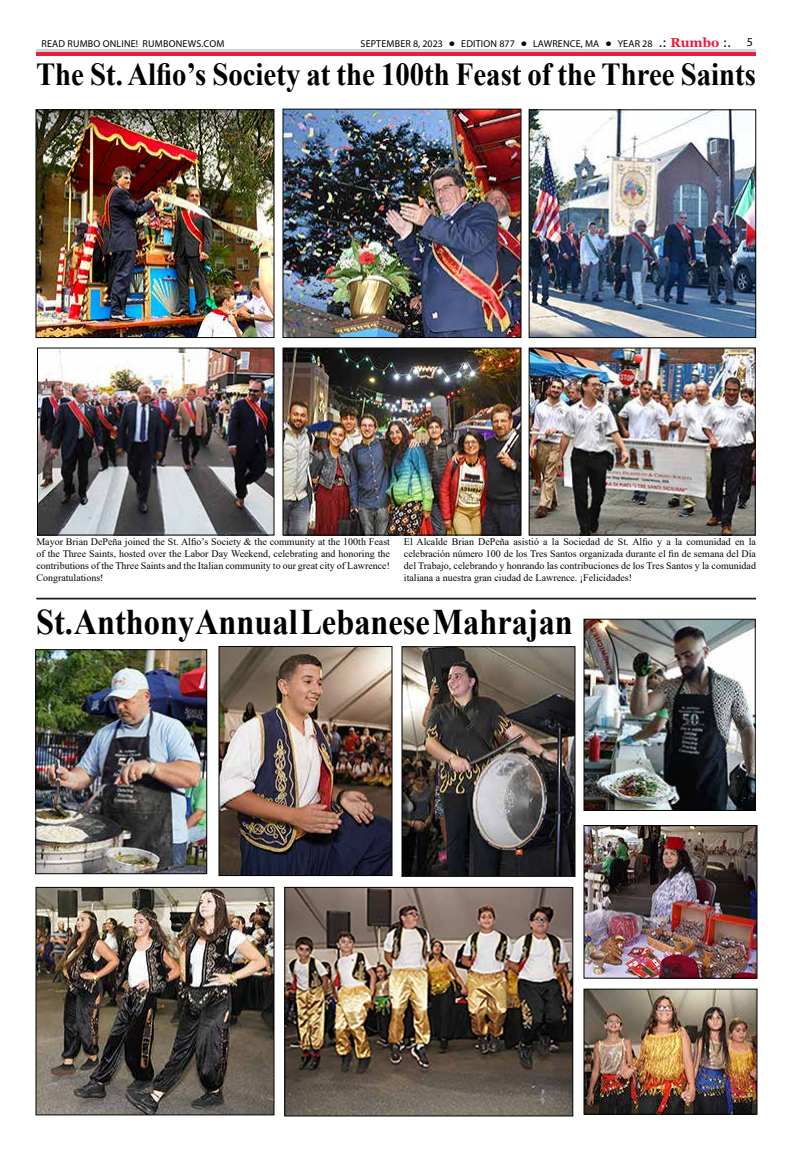
<style>
.page{position:relative;width:792px;height:1152px;background:#fff}
.page>*{position:absolute;margin:0;border:0;box-sizing:border-box;transform-origin:0 0}
.t1{font:700 36px "Times New Roman";color:#000;scale:.9 1}
.t2{font:700 32px "Times New Roman";color:#000;scale:.9 1}
.t3{font:12px "Myriad Pro";color:#000}
.t4{font:10px/12px "Times New Roman";color:#000;text-align:justify}
.t5{font:10px "Myriad Pro";letter-spacing:.02em;color:#000}
.s1{font-family:"Tahoma";font-weight:700;color:#fff}
.s2{font-family:"Tahoma";font-size:12px}
.s3{font-family:"Georgia";font-weight:700;font-size:13px;color:#ed1a3b}
</style>
<div class="page">
<hr style="left:36px;top:52px;width:720px;height:4px;background:#ed1a3b">
<hr style="left:36px;top:49px;width:720px;height:3px;background:#d1d3d4">
<img style="left:39px;top:350px;width:233px;height:183px">
<div style="left:37px;top:348px;width:237px;height:187px;border:1px solid #020403"></div>
<img style="left:285px;top:350px;width:234px;height:183px">
<div style="left:283px;top:348px;width:238px;height:187px;border:1px solid #020403"></div>
<img style="left:531px;top:350px;width:223px;height:183px">
<div style="left:529px;top:348px;width:227px;height:187px;border:1px solid #020403"></div>
<img style="left:38px;top:112px;width:234px;height:224px">
<div style="left:36px;top:110px;width:238px;height:228px;border:1px solid #020403"></div>
<img style="left:531px;top:112px;width:223px;height:224px">
<div style="left:529px;top:110px;width:227px;height:228px;border:1px solid #020403"></div>
<img style="left:285px;top:111px;width:234px;height:225px">
<div style="left:283px;top:109px;width:238px;height:229px;border:1px solid #020403"></div>
<img style="left:404px;top:648px;width:169px;height:227px">
<div style="left:402px;top:646px;width:173px;height:231px;border:1px solid #020403"></div>
<img style="left:586px;top:621px;width:168px;height:188px">
<div style="left:584px;top:619px;width:172px;height:192px;border:1px solid #020403"></div>
<img style="left:38px;top:651px;width:167px;height:221px">
<div style="left:36px;top:649px;width:171px;height:225px;border:1px solid #020403"></div>
<img style="left:38px;top:889px;width:234px;height:224px">
<div style="left:36px;top:887px;width:238px;height:228px;border:1px solid #020403"></div>
<img style="left:586px;top:827px;width:169px;height:149px">
<div style="left:584px;top:825px;width:173px;height:153px;border:1px solid #020403"></div>
<img style="left:586px;top:991px;width:169px;height:121px">
<div style="left:584px;top:989px;width:173px;height:125px;border:1px solid #020403"></div>
<img style="left:287px;top:889px;width:284px;height:225px">
<div style="left:285px;top:887px;width:288px;height:229px;border:1px solid #020403"></div>
<img style="left:221px;top:648px;width:169px;height:226px">
<div style="left:219px;top:646px;width:173px;height:230px;border:1px solid #020403"></div>
<hr style="left:36px;top:598px;width:720px;height:1px;background:#020403">
<hr style="left:36px;top:599px;width:720px;height:1px;background:#020403">
<p class="t5" style="left:41px;top:37px;width:185px">READ RUMBO ONLINE! RUMBONEWS.COM</p>
<p class="t5" style="left:361px;top:37px;width:372px">SEPTEMBER 8, 2023 <span class="s1">•</span> EDITION 877 <span class="s1">•</span> LAWRENCE, MA <span class="s1">•</span> YEAR 28 <span class="s2">.:</span> <span class="s3">Rumbo</span> <span class="s2">:.</span></p>
<p class="t3" style="left:747px;top:35px;width:8px">5</p>
<h2 class="t2" style="left:36px;top:52px;width:801px">The St. Alfio’s Society at the 100th Feast of the Three Saints</h2>
<p class="t4" style="left:36px;top:536px;width:355px">Mayor Brian DePeña joined the St. Alfio’s Society &amp; the community at the 100th Feast of the Three Saints, hosted over the Labor Day Weekend, celebrating and honoring the contributions of the Three Saints and the Italian community to our great city of Lawrence!<br>Congratulations!</p>
<p class="t4" style="left:404px;top:536px;width:354px">El Alcalde Brian DePeña asistió a la Sociedad de St. Alfio y a la comunidad en la celebración número 100 de los Tres Santos organizada durante el fin de semana del Día del Trabajo, celebrando y honrando las contribuciones de los Tres Santos y la comunidad italiana a nuestra gran ciudad de Lawrence. ¡Felicidades!</p>
<h1 class="t1" style="left:36px;top:596px;width:598px">St. Anthony Annual Lebanese Mahrajan</h1>
</div>
